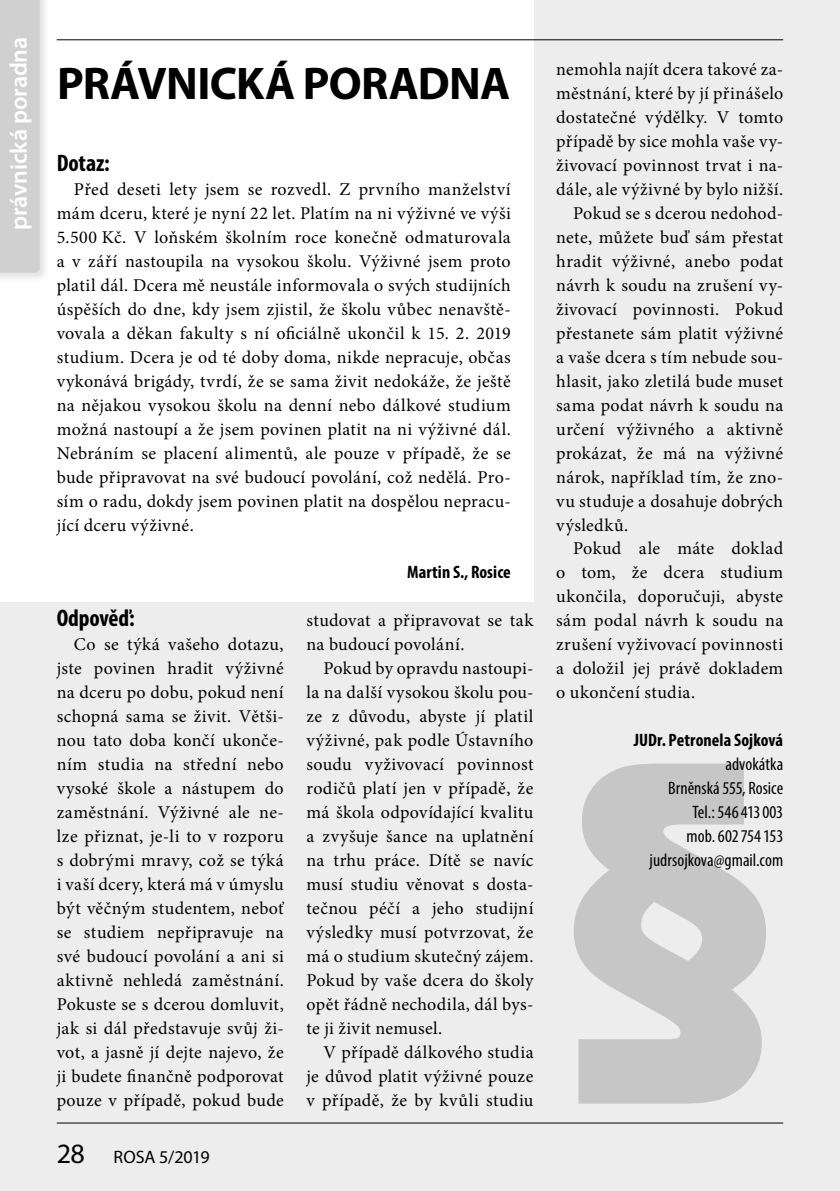
<style>
.page{position:relative;width:840px;height:1191px;background:#fff}
.page>*{position:absolute;margin:0;border:0;box-sizing:border-box;transform-origin:0 0}
.t1{font:800 426px "Bauhaus Itc POT";color:#c6c6c6}
.t2{font:700 46px "Myriad Pro";letter-spacing:-.015em;color:#000}
.t3{font:600 24px "Myriad Pro";letter-spacing:-.005em;color:#fff}
.t4{font:700 condensed 24px "Myriad Pro";letter-spacing:-.005em;color:#000}
.t5{font:18px/24px "Minion Pro";letter-spacing:.02em;color:#000;text-align:justify}
.t6{font:condensed 18px/24px "Myriad Pro";color:#000;text-align:right}
.t7{font:700 condensed 18px "Myriad Pro";letter-spacing:.005em;color:#000}
.t8{font:18px "Myriad Pro";letter-spacing:-.005em;color:#000}
.s1{font-size:28px}
</style>
<div class="page">
<div style="left:0;top:0;width:839px;height:1190px;background:#ededed"></div>
<div style="left:0;top:0;width:533px;height:601px;background:#fff"></div>
<div style="left:0;top:0;width:40px;height:273px;background:#d0d0d0"></div>
<hr style="left:57px;top:1122px;width:725px;height:1px;background:#000">
<hr style="left:57px;top:39px;width:725px;height:1px;background:#000">
<h3 class="t3" style="left:10px;top:230px;width:194px;rotate:-90deg">právnická poradna</h3>
<h2 class="t2" style="left:57px;top:67px;width:454px">PRÁVNICKÁ PORADNA</h2>
<h3 class="t4" style="left:57px;top:154px;width:54px">Dotaz:</h3>
<p class="t5" style="left:57px;top:179px;width:455px;text-indent:17px">Před deseti lety jsem se rozvedl. Z prvního manželství mám dceru, které je nyní 22 let. Platím na ni výživné ve výši 5.500 Kč. V loňském školním roce konečně odmaturovala a v září nastoupila na vysokou školu. Výživné jsem proto platil dál. Dcera mě neustále informovala o svých studijních úspěších do dne, kdy jsem zjistil, že školu vůbec nenavště&shy;vovala a děkan fakulty s ní oficiálně ukončil k 15. 2. 2019 studium. Dcera je od té doby doma, nikde nepracuje, občas vykonává brigády, tvrdí, že se sama živit nedokáže, že ještě na nějakou vysokou školu na denní nebo dálkové studium možná nastoupí a že jsem povinen platit na ni výživné dál.<br>Nebráním se placení alimentů, ale pouze v případě, že se bude připravovat na své budoucí povolání, což nedělá. Pro&shy;sím o radu, dokdy jsem povinen platit na dospělou nepracu&shy;jící dceru výživné.</p>
<p class="t7" style="left:407px;top:566px;width:105px">Martin S., Rosice</p>
<h3 class="t4" style="left:57px;top:609px;width:80px">Odpověď:</h3>
<p class="t5" style="left:57px;top:634px;width:228px;text-indent:17px">Co se týká vašeho dotazu, jste povinen hradit výživné na dceru po dobu, pokud není schopná sama se živit. Větši&shy;nou tato doba končí ukonče&shy;ním studia na střední nebo vysoké škole a nástupem do zaměstnání. Výživné ale ne&shy;lze přiznat, je -li to v rozporu s dobrými mravy, což se týká i vaší dcery, která má v úmyslu být věčným studentem, neboť se studiem nepřipravuje na své budoucí povolání a ani si aktivně nehledá zaměstnání.<br>Pokuste se s dcerou domluvit, jak si dál představuje svůj ži&shy;vot, a jasně jí dejte najevo, že ji budete finančně podporovat pouze v případě, pokud bude</p>
<p class="t8" style="left:57px;top:1150px;width:154px"><span class="s1">28</span> ROSA 5/2019</p>
<p class="t5" style="left:306px;top:610px;width:228px">studovat a připravovat se tak na budoucí povolání.</p>
<p class="t5" style="left:306px;top:658px;width:228px;text-indent:17px">Pokud by opravdu nastoupi&shy;la na další vysokou školu pou&shy;ze z důvodu, abyste jí platil výživné, pak podle Ústavního soudu vyživovací povinnost rodičů platí jen v případě, že má škola odpovídající kvalitu a zvyšuje šance na uplatnění na trhu práce. Dítě se navíc musí studiu věnovat s dosta&shy;tečnou péčí a jeho studijní výsledky musí potvrzovat, že má o studium skutečný zájem.<br>Pokud by vaše dcera do školy opět řádně nechodila, dál bys&shy;te ji živit nemusel.</p>
<p class="t5" style="left:306px;top:1042px;width:228px;text-indent:17px">V případě dálkového studia je důvod platit výživné pouze v případě, že by kvůli studiu</p>
<p class="t5" style="left:556px;top:59px;width:228px">nemohla najít dcera takové za-</p>
<p class="t5" style="left:556px;top:83px;width:228px">městnání, které by jí přinášelo</p>
<p class="t5" style="left:556px;top:107px;width:228px">dostatečné výdělky. V tomto</p>
<p class="t5" style="left:556px;top:131px;width:228px">případě by sice mohla vaše vy-</p>
<p class="t5" style="left:556px;top:155px;width:228px">živovací povinnost trvat i na-</p>
<p class="t5" style="left:556px;top:179px;width:228px">dále, ale výživné by bylo nižší.</p>
<p class="t5" style="left:573px;top:203px;width:211px">Pokud se s dcerou nedohod-</p>
<p class="t5" style="left:556px;top:227px;width:228px">nete, můžete buď sám přestat</p>
<p class="t5" style="left:556px;top:251px;width:228px">hradit výživné, anebo podat</p>
<p class="t5" style="left:556px;top:275px;width:228px">návrh k soudu na zrušení vy-</p>
<p class="t5" style="left:556px;top:299px;width:228px">živovací povinnosti. Pokud</p>
<p class="t5" style="left:556px;top:323px;width:228px">přestanete sám platit výživné</p>
<p class="t5" style="left:556px;top:347px;width:228px">a vaše dcera s tím nebude sou-</p>
<p class="t5" style="left:556px;top:370px;width:228px">hlasit, jako zletilá bude muset</p>
<p class="t5" style="left:556px;top:394px;width:228px">sama podat návrh k soudu na</p>
<p class="t5" style="left:556px;top:418px;width:228px">určení výživného a aktivně</p>
<p class="t5" style="left:556px;top:442px;width:228px">prokázat, že má na výživné</p>
<p class="t5" style="left:556px;top:466px;width:228px">nárok, například tím, že zno-</p>
<p class="t5" style="left:556px;top:490px;width:228px">vu studuje a dosahuje dobrých</p>
<p class="t5" style="left:556px;top:514px;width:73px">výsledků.</p>
<p class="t5" style="left:573px;top:538px;width:211px">Pokud ale máte doklad</p>
<p class="t5" style="left:556px;top:562px;width:228px">o tom, že dcera studium</p>
<p class="t5" style="left:556px;top:586px;width:228px">ukončila, doporučuji, abyste</p>
<p class="t5" style="left:556px;top:610px;width:228px">sám podal návrh k soudu na</p>
<p class="t5" style="left:556px;top:634px;width:228px">zrušení vyživovací povinnosti</p>
<p class="t5" style="left:556px;top:658px;width:228px">a doložil jej právě dokladem</p>
<p class="t5" style="left:556px;top:682px;width:140px">o ukončení studia.</p>
<p class="t7" style="left:633px;top:733px;width:151px">JUDr. Petronela Sojková</p>
<p class="t6" style="left:649px;top:754px;width:135px">advokátka<br>Brněnská 555, Rosice<br>Tel.: 546 413 003<br>mob. 602 754 153 judrsojkova@gmail.com</p>
<h1 class="t1" style="left:569px;top:733px;width:201px">§</h1>
</div>
